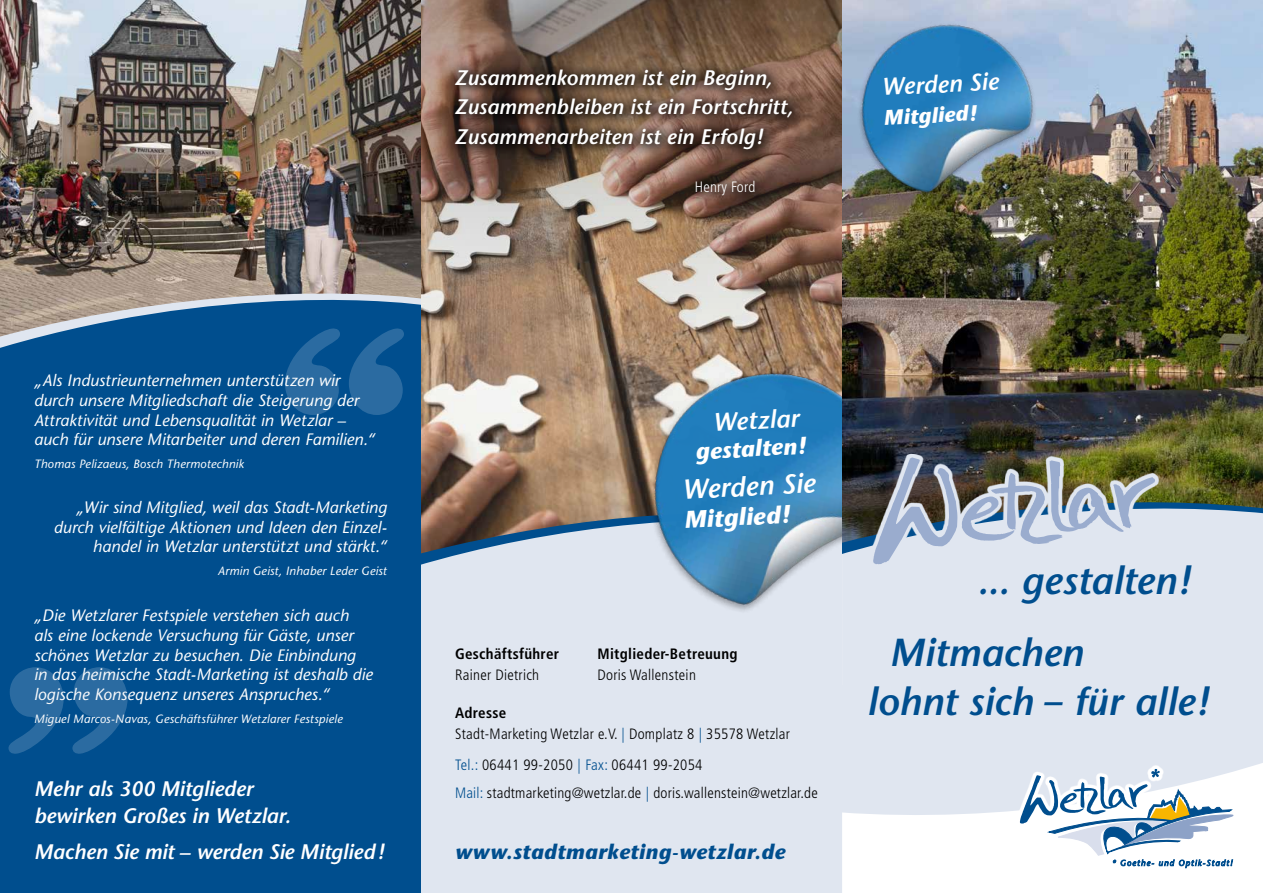
<style>
.page{position:relative;width:1263px;height:893px;background:#fff}
.page>*{position:absolute;margin:0;border:0;box-sizing:border-box;transform-origin:0 0}
.t1{font:italic 600 39px/71.8px "Stone Sans";color:#004e8e}
.t2{font:italic 600 27.45px "Stone Sans";color:#fff}
.t3{font:italic 600 25.2px "Stone Sans";color:#fff}
.t4{font:italic 700 24.15px "Stone Sans";color:#fff}
.t5{font:italic 600 24px "Stone Sans";color:#fff}
.t6{font:italic 700 22.95px "Stone Sans";color:#fff}
.t7{font:italic 700 21.15px "Stone Sans";color:#fff}
.t8{font:italic 600 21px/29.5px "Stone Sans";color:#fff}
.t9{font:italic 700 20.85px "Stone Sans";letter-spacing:.02em;color:#004e8e}
.t10{font:italic 16.5px/19.8px "Stone Sans";letter-spacing:.005em;color:#fff}
.t11{font:300 condensed 15px/21px "Frutiger";letter-spacing:.02em;color:#000}
.t12{font:700 condensed 15px "Frutiger";letter-spacing:.02em;color:#000}
.t13{font:300 condensed 15px "Frutiger";letter-spacing:.015em;color:#fff}
.t14{font:italic 12px "Stone Sans";letter-spacing:.015em;color:#fff}
.s1{font-weight:700}
.s2{color:#004e8e}
</style>
<div class="page">
<img style="left:421px;top:391px;width:165px;height:66px">
<img style="left:421px;top:0;width:421px;height:391px">
<img style="left:0;top:0;width:421px;height:272px">
<div style="left:0;top:277px;width:421px;height:616px;background:#004e8e"></div>
<div style="left:421px;top:575px;width:421px;height:318px;background:#e0e6f0"></div>
<svg style="left:285px;top:328px;width:119px;height:87px;background:#185e99"></svg>
<svg style="left:9px;top:667px;width:119px;height:87px;background:#185e98"></svg>
<img style="left:586px;top:306px;width:256px;height:372px">
<img style="left:842px;top:0;width:421px;height:457px">
<div style="left:842px;top:575px;width:421px;height:111px;background:#e0e6f0"></div>
<svg style="left:816px;top:686px;width:447px;height:140px;background:#e2e7f1"></svg>
<svg style="left:1016px;top:765px;width:221px;height:104px;fill:#e0e6f0"></svg>
<svg style="left:1020px;top:769px;width:213px;height:99px"></svg>
<img style="left:812px;top:0;width:269px;height:246px">
<div style="left:445px;top:58px;width:360px;height:105px;background:#000;opacity:.7"></div>
<div style="left:684px;top:170px;width:86px;height:40px;background:#000;opacity:.65"></div>
<svg style="left:869px;top:454px;width:290px;height:3px"></svg>
<img style="left:421px;top:457px;width:842px;height:118px">
<p class="t8" style="left:455px;top:63px;width:340px">Zusammenkommen ist ein Beginn,<br>Zusammenbleiben ist ein Fortschritt,<br>Zusammenarbeiten ist ein Erfolg!</p>
<p class="t13" style="left:695px;top:179px;width:62px">Henry Ford</p>
<h3 class="t5" style="left:881px;top:73px;width:118px;rotate:-3deg">Werden Sie</h3>
<p class="t7" style="left:883px;top:105px;width:94px;rotate:-3deg">Mitglied!</p>
<p class="t10" style="left:34px;top:370px;width:342px">„Als Industrieunternehmen unterstützen wir durch unsere Mitgliedschaft die Steigerung der Attraktivität und Lebensqualität in Wetzlar – auch für unsere Mitarbeiter und deren Familien.“</p>
<p class="t14" style="left:34px;top:457px;width:211px">Thomas Pelizaeus, Bosch Thermotechnik</p>
<p class="t10" style="left:54px;top:497px;width:335px;text-align:right">„Wir sind Mitglied, weil das Stadt-Marketing durch vielfältige Aktionen und Ideen den Einzel&shy;handel in Wetzlar unterstützt und stärkt.“</p>
<p class="t14" style="left:218px;top:564px;width:171px">Armin Geist, Inhaber Leder Geist</p>
<p class="t10" style="left:34px;top:605px;width:340px">„Die Wetzlarer Festspiele verstehen sich auch<br>als eine lockende Versuchung für Gäste, unser schönes Wetzlar zu besuchen. Die Einbindung in das heimische Stadt-Marketing ist deshalb die logische Konsequenz unseres Anspruches.“</p>
<p class="t14" style="left:34px;top:712px;width:310px">Miguel Marcos-Navas, Geschäftsführer Wetzlarer Festspiele</p>
<h3 class="t3" style="left:712px;top:407px;width:88px;rotate:-3deg">Wetzlar</h3>
<h3 class="t6" style="left:695px;top:438px;width:111px;rotate:-3deg">gestalten!</h3>
<h2 class="t2" style="left:681px;top:473px;width:134px;rotate:-3deg">Werden Sie</h2>
<h3 class="t4" style="left:683px;top:505px;width:107px;rotate:-3deg">Mitglied!</h3>
<p class="t12" style="left:455px;top:645px;width:106px">Geschäftsführer</p>
<p class="t11" style="left:455px;top:664px;width:86px">Rainer Dietrich</p>
<p class="t11" style="left:455px;top:702px;width:336px"><span class="s1">Adresse<br></span>Stadt-Marketing Wetzlar e.V. <span class="s2">|</span> Domplatz 8 <span class="s2">|</span> 35578 Wetzlar</p>
<p class="t11" style="left:455px;top:752px;width:364px;line-height:27.3px"><span class="s2">Tel.:</span> 06441 99-2050 <span class="s2">| Fax:</span> 06441 99-2054<br><span class="s2">Mail:</span> stadtmarketing@wetzlar.de <span class="s2">|</span> doris.wallenstein@wetzlar.de</p>
<p class="t12" style="left:597px;top:645px;width:142px">Mitglieder-Betreuung</p>
<p class="t11" style="left:597px;top:664px;width:100px">Doris Wallenstein</p>
<p class="t8" style="left:34px;top:776px;width:258px;line-height:27px">Mehr als 300 Mitglieder bewirken Großes in Wetzlar.</p>
<p class="t8" style="left:34px;top:837px;width:351px">Machen Sie mit – werden Sie Mitglied!</p>
<p class="t9" style="left:455px;top:839px;width:332px">www.stadtmarketing-wetzlar.de</p>
<h1 class="t1" style="left:889px;top:544px;width:302px;text-indent:88px">... gestalten!<br>Mitmachen</h1>
<h1 class="t1" style="left:867px;top:665px;width:343px">lohnt sich – für alle!</h1>
</div>
